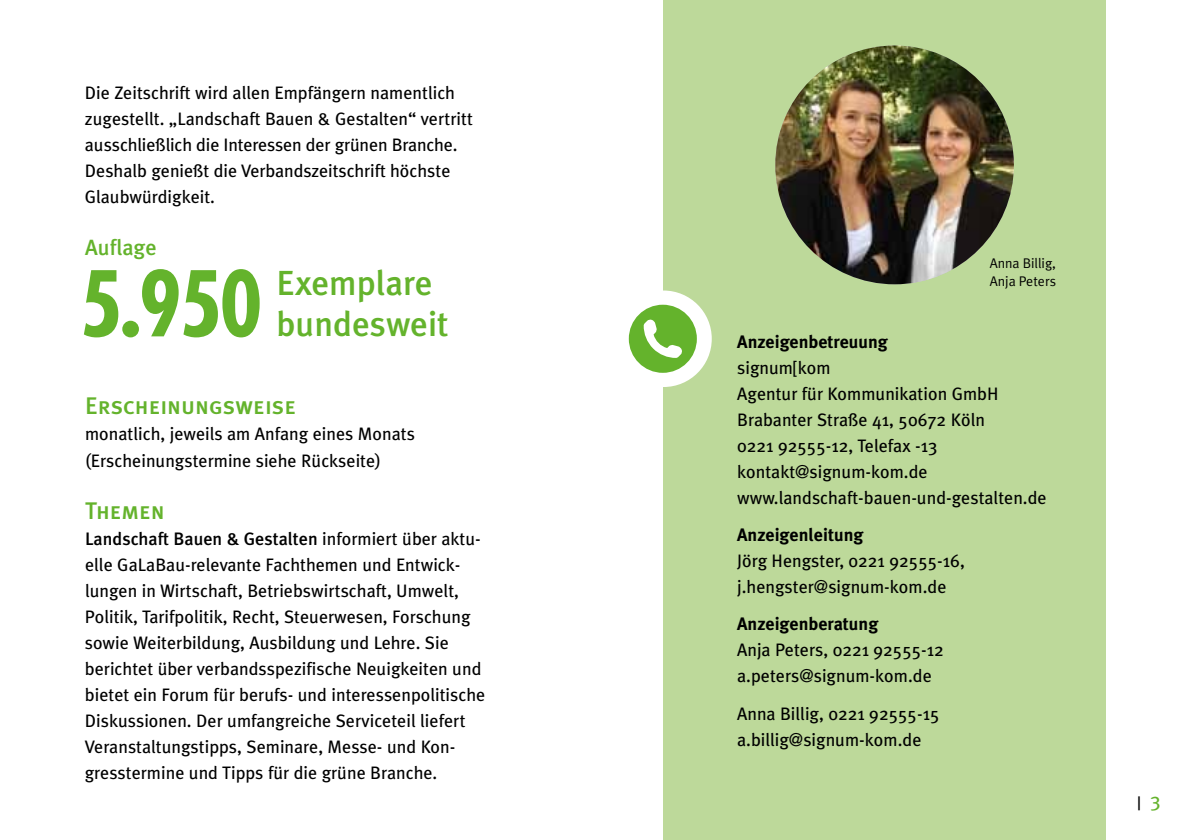
<style>
.page{position:relative;width:1191px;height:840px;background:#fff}
.page>*{position:absolute;margin:0;border:0;box-sizing:border-box;transform-origin:0 0}
.t1{font:700 condensed 87.8px "Futura";color:#64b32c}
.t2{font:500 34.8px/41.8px "Meta Plus";color:#64b32c}
.t3{font:24px "Meta Plus Medium Caps";color:#64b32c}
.t4{font:500 22px "Meta Plus";color:#64b32c}
.t5{font:18px/26px "Meta Plus";color:#000}
.t6{font:700 18px "Meta Plus";color:#000}
.t7{font:14px/18px "Meta Plus Normal";color:#000}
.s1{font-weight:500}
.s2{font-family:"Meta Plus Book Caps";font-size:20px;color:#64b32c}
</style>
<div class="page">
<div style="left:663px;top:0;width:443px;height:839px;background:#bdd99a"></div>
<img style="left:775px;top:45px;width:239px;height:239px;border-radius:119px">
<div style="left:615px;top:290px;width:96px;height:97px;background:#fff;border-radius:50%"></div>
<svg style="left:629px;top:304px;width:68px;height:68px"></svg>
<p class="t5" style="left:85px;top:80px;width:389px">Die Zeitschrift wird allen Empfängern namentlich zugestellt. „Landschaft Bauen &amp; Gestalten“ vertritt ausschließlich die Interessen der grünen Branche.<br>Deshalb genießt die Verbandszeitschrift höchste Glaubwürdigkeit.</p>
<p class="t4" style="left:85px;top:235px;width:73px">Auflage</p>
<h1 class="t1" style="left:80px;top:247px;width:184px">5.950</h1>
<h2 class="t2" style="left:277px;top:261px;width:173px">Exemplare bundesweit</h2>
<h3 class="t3" style="left:85px;top:392px;width:213px">Erscheinungsweise</h3>
<p class="t5" style="left:85px;top:421px;width:331px">monatlich, jeweils am Anfang eines Monats (Erscheinungstermine siehe Rückseite)</p>
<h3 class="t3" style="left:85px;top:496px;width:81px">Themen</h3>
<p class="t5" style="left:85px;top:525px;width:402px"><span class="s1">Landschaft Bauen &amp; Gestalten</span> informiert über aktu&shy;elle GaLaBau-relevante Fachthemen und Entwick-- lungen in Wirtschaft, Betriebswirtschaft, Umwelt, Politik, Tarifpolitik, Recht, Steuerwesen, Forschung sowie Weiterbildung, Ausbildung und Lehre. Sie berichtet über verbandsspezifische Neuigkeiten und bietet ein Forum für berufs- und interessenpolitische Diskussionen. Der umfangreiche Serviceteil liefert Veranstaltungstipps, Seminare, Messe- und Kon&shy;gresstermine und Tipps für die grüne Branche.</p>
<p class="t7" style="left:989px;top:253px;width:68px">Anna Billig,<br>Anja Peters</p>
<p class="t6" style="left:737px;top:330px;width:152px">Anzeigenbetreuung</p>
<p class="t5" style="left:737px;top:354px;width:311px">signum[kom<br>Agentur für Kommunikation GmbH<br>Brabanter Straße 41, 50672 Köln<br>0221 92555-12, Telefax -13 kontakt@signum-kom.de www.landschaft-bauen-und-gestalten.de</p>
<p class="t6" style="left:737px;top:524px;width:128px">Anzeigenleitung</p>
<p class="t5" style="left:737px;top:547px;width:229px">Jörg Hengster, 0221 92555-16, j.hengster@signum-kom.de</p>
<p class="t6" style="left:737px;top:613px;width:143px">Anzeigenberatung</p>
<p class="t5" style="left:737px;top:636px;width:208px">Anja Peters, 0221 92555-12 a.peters@signum-kom.de</p>
<p class="t5" style="left:737px;top:700px;width:204px">Anna Billig, 0221 92555-15 a.billig@signum-kom.de</p>
<p class="t5" style="left:1137px;top:790px;width:25px">| <span class="s2">3</span></p>
</div>
